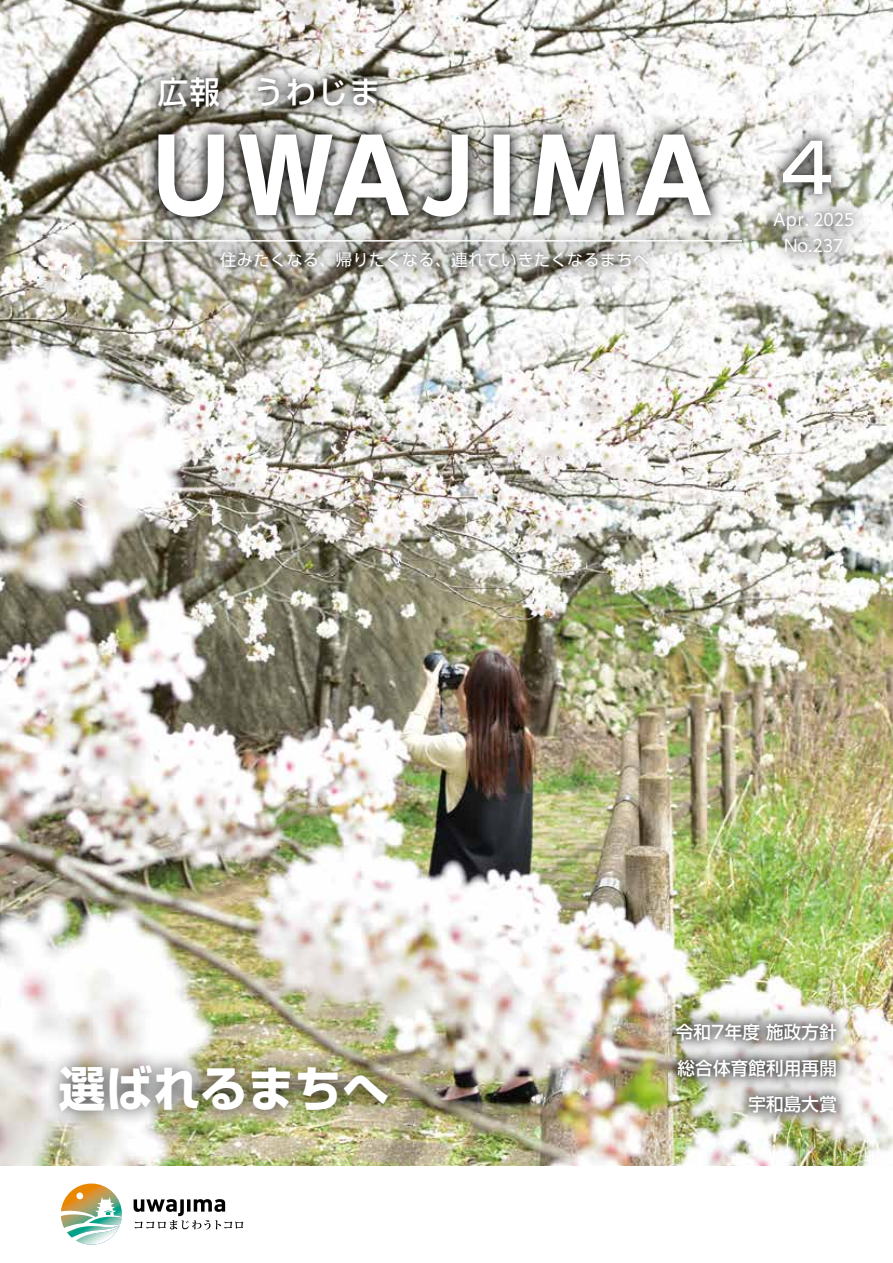
<style>
.page{position:relative;width:893px;height:1263px;background:#fff}
.page>*{position:absolute;margin:0;border:0;box-sizing:border-box;transform-origin:0 0}
.t1{font:500 67.5px "Shin Go Pr 6 N";color:#fff}
.t2{font:700 48px "Shin Go Pr 6";letter-spacing:.015em;color:#fff}
.t3{font:500 31.5px "Shin Go Pr 6 N";letter-spacing:.05em;color:#fff}
.t4{font:500 18px/36px "Shin Go Pr 6 N";letter-spacing:.015em;color:#fff;text-align:right}
.t5{font:16.5px "UD Shin Go Pr 6 N";letter-spacing:.055em;color:#fff}
</style>
<div class="page">
<svg style="left:61px;top:1183px;width:61px;height:61px"></svg>
<svg style="left:134px;top:1199px;width:109px;height:31px"></svg>
<img style="left:0;top:0;width:893px;height:1165px">
<div style="left:659px;top:1005px;width:195px;height:125px;background:#000;opacity:.75"></div>
<div style="left:666px;top:1012px;width:182px;height:111px;background:#000;opacity:.7"></div>
<div style="left:765px;top:123px;width:84px;height:89px;background:#000;opacity:.75"></div>
<div style="left:772px;top:129px;width:70px;height:76px;background:#000;opacity:.7"></div>
<div style="left:757px;top:195px;width:114px;height:51px;background:#000;opacity:.75"></div>
<div style="left:763px;top:202px;width:101px;height:39px;background:#000;opacity:.7"></div>
<div style="left:767px;top:221px;width:93px;height:49px;background:#000;opacity:.75"></div>
<div style="left:774px;top:227px;width:80px;height:37px;background:#000;opacity:.7"></div>
<div style="left:204px;top:235px;width:460px;height:51px;background:#000;opacity:.85"></div>
<div style="left:210px;top:241px;width:449px;height:37px;background:#000;opacity:.7"></div>
<div style="left:112px;top:221px;width:645px;height:39px;background:#000;opacity:.75"></div>
<div style="left:118px;top:228px;width:634px;height:25px;background:#000;opacity:.7"></div>
<hr style="left:128px;top:240px;width:614px;height:2px;background:#fff">
<div style="left:140px;top:116px;width:588px;height:119px;background:#000;opacity:.75"></div>
<div style="left:147px;top:123px;width:575px;height:105px;background:#000;opacity:.7"></div>
<svg style="left:158px;top:134px;width:553px;height:83px"></svg>
<div style="left:141px;top:60px;width:254px;height:65px;background:#000;opacity:.75"></div>
<div style="left:148px;top:67px;width:240px;height:52px;background:#000;opacity:.7"></div>
<div style="left:42px;top:1048px;width:363px;height:81px;background:#000;opacity:.75"></div>
<h3 class="t3" style="left:157px;top:67px;width:225px">広報　うわじま</h3>
<p class="t5" style="left:220px;top:246px;width:430px">住みたくなる、帰りたくなる、連れていきたくなるまちへ</p>
<h1 class="t1" style="left:773px;top:113px;width:69px">４</h1>
<p class="t5" style="left:773px;top:206px;width:83px">Apr．2025</p>
<p class="t5" style="left:784px;top:232px;width:61px">No.237</p>
<h2 class="t2" style="left:59px;top:1051px;width:332px">選ばれるまちへ</h2>
<p class="t4" style="left:676px;top:1013px;width:163px">令和7年度施政方針総合体育館利用再開宇和島大賞</p>
</div>
